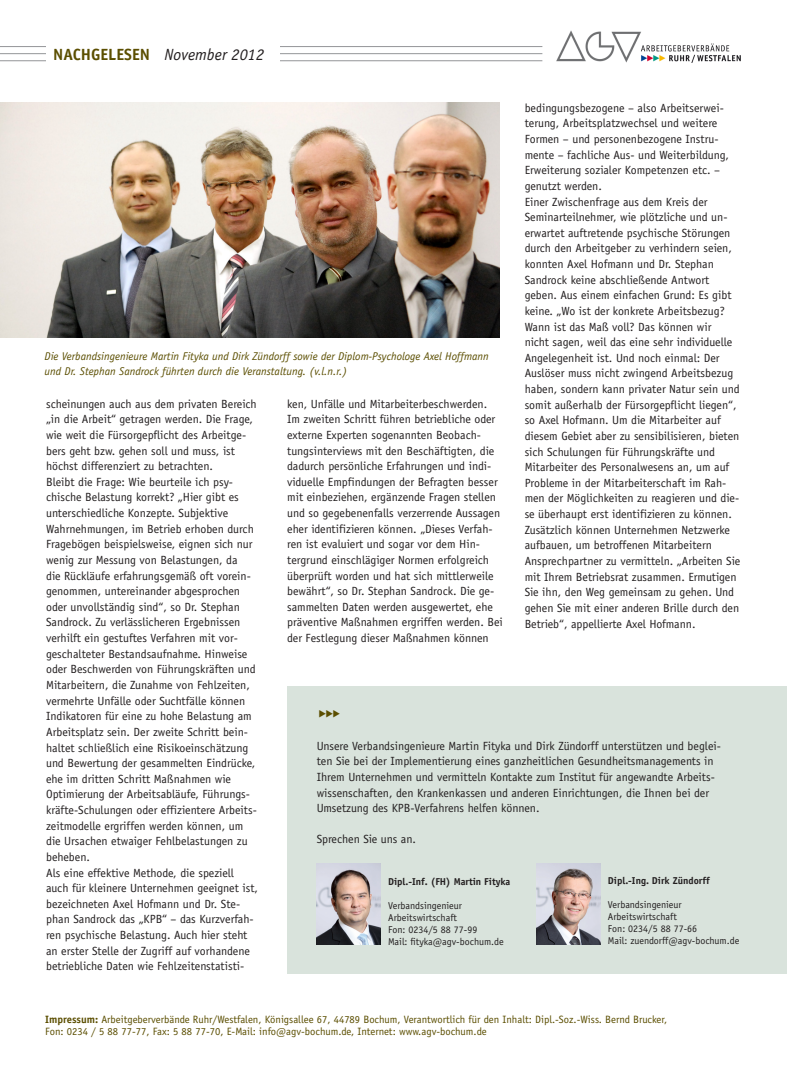
<style>
.page{position:relative;width:787px;height:1074px;background:#fff}
.page>*{position:absolute;margin:0;border:0;box-sizing:border-box;transform-origin:0 0}
.t1{font:italic 16.25px "Officina Sans";color:#231f20}
.t2{font:11.88px/15.6px "Officina Sans";color:#231f20}
.t3{font:italic 11.25px/15.6px "Officina Sans";color:#5b4e00}
.t4{font:10.62px "Officina Sans";color:#5b4e00}
.t5{font:10px "Officina Sans";color:#231f20}
.t6{font:700 10px "Officina Sans";color:#231f20}
.s1{font-weight:700;font-style:normal;color:#5b4e00}
.s2{font-weight:700}
</style>
<div class="page">
<hr style="left:0;top:46px;width:542px;height:1px;background:#939598">
<hr style="left:0;top:53px;width:542px;height:1px;background:#939598">
<hr style="left:0;top:61px;width:542px;height:1px;background:#939598">
<img style="left:556px;top:30px;width:184px;height:32px">
<div style="left:46px;top:29px;width:234px;height:50px;background:#fff"></div>
<div style="left:287px;top:686px;width:500px;height:288px;background:#d9e3dc"></div>
<img style="left:0;top:103px;width:500px;height:234px">
<img style="left:317px;top:863px;width:63px;height:81px">
<img style="left:536px;top:863px;width:64px;height:81px">
<p class="t1" style="left:53px;top:45px;width:212px"><span class="s1">NACHGELESEN</span> November 2012</p>
<p class="t2" style="left:524px;top:100px;width:206px">bedingungsbezogene – also Arbeitserwei&shy;terung, Arbeitsplatzwechsel und weitere Formen – und personenbezogene Instru&shy;mente – fachliche Aus- und Weiterbildung, Erweiterung sozialer Kompetenzen etc. – genutzt werden.</p>
<p class="t2" style="left:524px;top:194px;width:217px">Einer Zwischenfrage aus dem Kreis der Seminarteilnehmer, wie plötzliche und un&shy;erwartet auftretende psychische Störungen durch den Arbeitgeber zu verhindern seien, konnten Axel Hofmann und Dr. Stephan Sandrock keine abschließende Antwort geben. Aus einem einfachen Grund: Es gibt keine. „Wo ist der konkrete Arbeitsbezug?<br>Wann ist das Maß voll? Das können wir<br>nicht sagen, weil das eine sehr individuelle Angelegenheit ist. Und noch einmal: Der Auslöser muss nicht zwingend Arbeitsbezug haben, sondern kann privater Natur sein und somit außerhalb der Fürsorgepflicht liegen“, so Axel Hofmann. Um die Mitarbeiter auf diesem Gebiet aber zu sensibilisieren, bieten sich Schulungen für Führungskräfte und Mitarbeiter des Personalwesens an, um auf Probleme in der Mitarbeiterschaft im Rah&shy;men der Möglichkeiten zu reagieren und die&shy;se überhaupt erst identifizieren zu können.<br>Zusätzlich können Unternehmen Netzwerke aufbauen, um betroffenen Mitarbeitern Ansprechpartner zu vermitteln. „Arbeiten Sie mit Ihrem Betriebsrat zusammen. Ermutigen Sie ihn, den Weg gemeinsam zu gehen. Und gehen Sie mit einer anderen Brille durch den Betrieb“, appellierte Axel Hofmann.</p>
<p class="t3" style="left:45px;top:348px;width:445px">Die Verbandsingenieure Martin Fityka und Dirk Zündorff sowie der Diplom-Psychologe Axel Hoffmann und Dr. Stephan Sandrock führten durch die Veranstaltung. (v.l.n.r.)</p>
<p class="t2" style="left:46px;top:396px;width:212px">scheinungen auch aus dem privaten Bereich „in die Arbeit“ getragen werden. Die Frage, wie weit die Fürsorgepflicht des Arbeitge&shy;bers geht bzw. gehen soll und muss, ist höchst differenziert zu betrachten.</p>
<p class="t2" style="left:46px;top:474px;width:212px">Bleibt die Frage: Wie beurteile ich psy&shy;chische Belastung korrekt? „Hier gibt es unterschiedliche Konzepte. Subjektive Wahrnehmungen, im Betrieb erhoben durch Fragebögen beispielsweise, eignen sich nur wenig zur Messung von Belastungen, da<br>die Rückläufe erfahrungsgemäß oft vorein&shy;genommen, untereinander abgesprochen oder unvollständig sind“, so Dr. Stephan Sandrock. Zu verlässlicheren Ergebnissen verhilft ein gestuftes Verfahren mit vor&shy;geschalteter Bestandsaufnahme. Hinweise oder Beschwerden von Führungskräften und Mitarbeitern, die Zunahme von Fehlzeiten, vermehrte Unfälle oder Suchtfälle können Indikatoren für eine zu hohe Belastung am Arbeitsplatz sein. Der zweite Schritt bein&shy;haltet schließlich eine Risikoeinschätzung und Bewertung der gesammelten Eindrücke, ehe im dritten Schritt Maßnahmen wie Optimierung der Arbeitsabläufe, Führungs&shy;kräfte-Schulungen oder effizientere Arbeits&shy;zeitmodelle ergriffen werden können, um die Ursachen etwaiger Fehlbelastungen zu beheben.</p>
<p class="t2" style="left:46px;top:864px;width:213px">Als eine effektive Methode, die speziell auch für kleinere Unternehmen geeignet ist, bezeichneten Axel Hofmann und Dr. Ste&shy;phan Sandrock das „KPB“ – das Kurzverfah&shy;ren psychische Belastung. Auch hier steht an erster Stelle der Zugriff auf vorhandene betriebliche Daten wie Fehlzeitenstatisti-</p>
<p class="t2" style="left:287px;top:396px;width:217px">ken, Unfälle und Mitarbeiterbeschwerden.<br>Im zweiten Schritt führen betriebliche oder externe Experten sogenannten Beobach&shy;tungsinterviews mit den Beschäftigten, die dadurch persönliche Erfahrungen und indi&shy;viduelle Empfindungen der Befragten besser mit einbeziehen, ergänzende Fragen stellen und so gegebenenfalls verzerrende Aussagen eher identifizieren können. „Dieses Verfah&shy;ren ist evaluiert und sogar vor dem Hin&shy;tergrund einschlägiger Normen erfolgreich überprüft worden und hat sich mittlerweile bewährt“, so Dr. Stephan Sandrock. Die ge&shy;sammelten Daten werden ausgewertet, ehe präventive Maßnahmen ergriffen werden. Bei der Festlegung dieser Maßnahmen können</p>
<p class="t2" style="left:317px;top:738px;width:406px">Unsere Verbandsingenieure Martin Fityka und Dirk Zündorff unterstützen und beglei&shy;ten Sie bei der Implementierung eines ganzheitlichen Gesundheitsmanagements in Ihrem Unternehmen und vermitteln Kontakte zum Institut für angewandte Arbeits&shy;wissenschaften, den Krankenkassen und anderen Einrichtungen, die Ihnen bei der Umsetzung des KPB-Verfahrens helfen können.</p>
<p class="t2" style="left:317px;top:831px;width:101px">Sprechen Sie uns an.</p>
<p class="t6" style="left:608px;top:874px;width:103px">Dipl.-Ing. Dirk Zündorff</p>
<p class="t5" style="left:608px;top:899px;width:75px">Verbandsingenieur</p>
<p class="t5" style="left:608px;top:911px;width:70px">Arbeitswirtschaft</p>
<p class="t5" style="left:608px;top:923px;width:91px">Fon: 0234/5 88 77-66</p>
<p class="t5" style="left:608px;top:935px;width:133px">Mail: zuendorff@agv-bochum.de</p>
<p class="t6" style="left:388px;top:875px;width:124px">Dipl.-Inf. (FH) Martin Fityka</p>
<p class="t5" style="left:388px;top:899px;width:75px">Verbandsingenieur</p>
<p class="t5" style="left:388px;top:911px;width:70px">Arbeitswirtschaft</p>
<p class="t5" style="left:388px;top:923px;width:91px">Fon: 0234/5 88 77-99</p>
<p class="t5" style="left:388px;top:935px;width:117px">Mail: fityka@agv-bochum.de</p>
<p class="t4" style="left:45px;top:1012px;width:623px"><span class="s2">Impressum:</span> Arbeitgeberverbände Ruhr/Westfalen, Königsallee 67, 44789 Bochum, Verantwortlich für den Inhalt: Dipl.-Soz.-Wiss. Bernd Brucker,</p>
<p class="t4" style="left:45px;top:1025px;width:443px">Fon: 0234 / 5 88 77-77, Fax: 5 88 77-70, E-Mail: info@agv-bochum.de, Internet: www.agv-bochum.de</p>
</div>
